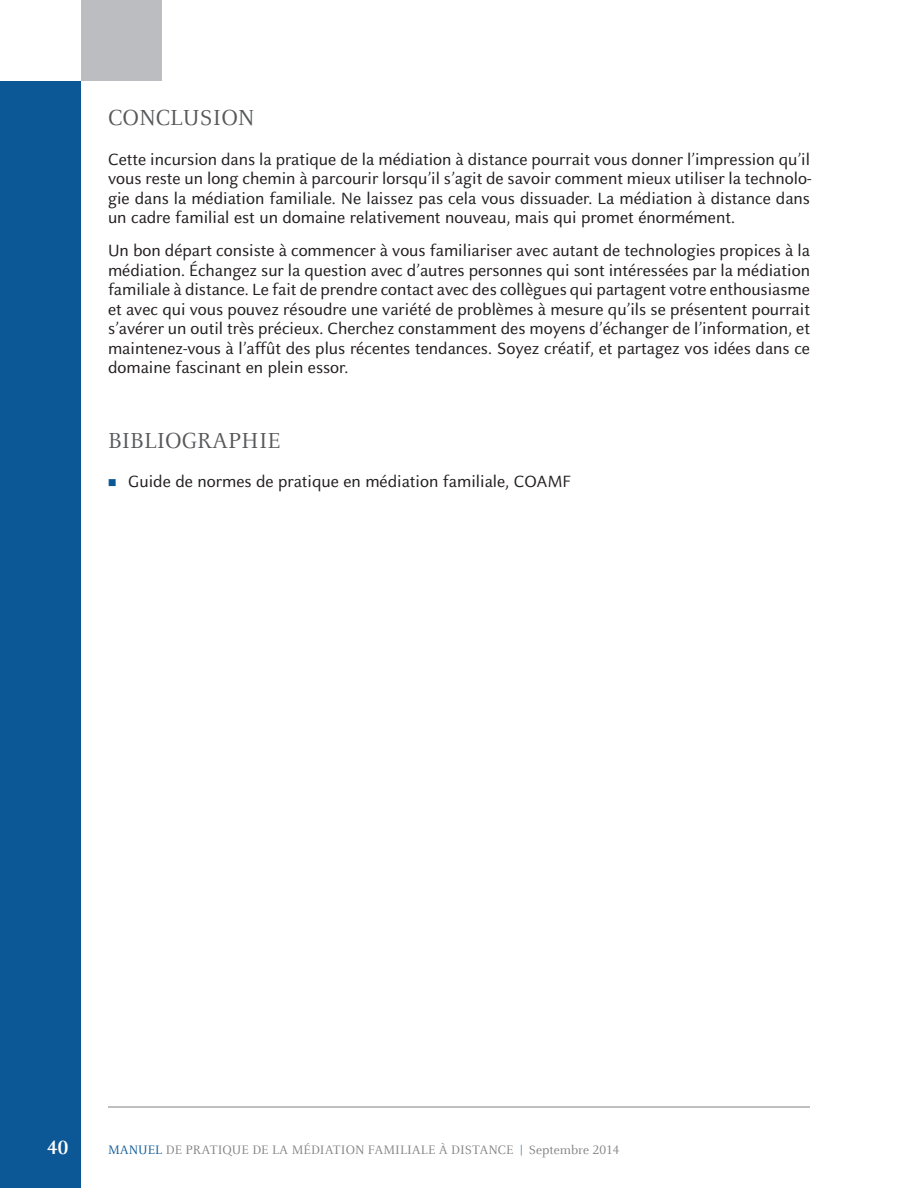
<style>
.page{position:relative;width:918px;height:1188px;background:#fff}
.page>*{position:absolute;margin:0;border:0;box-sizing:border-box;transform-origin:0 0}
.t1{font:24px "Barreau";color:#57585a}
.t2{font:700 21px "Barreau";color:#fff}
.t3{font:18px/19.5px "Barreau Sans";color:#231f20;text-align:justify}
.t4{font:13.5px "Barreau";color:#808180}
.s1{color:#0c5896}
</style>
<div class="page">
<div style="left:0;top:81px;width:81px;height:1107px;background:#0c5896"></div>
<div style="left:81px;top:0;width:81px;height:81px;background:#bcbdc0"></div>
<hr style="left:108px;top:1107px;width:702px;height:1px;background:#808180">
<h1 class="t1" style="left:108px;top:105px;width:148px">CONCLUSION</h1>
<p class="t3" style="left:108px;top:150px;width:705px">Cette incursion dans la pratique de la médiation à distance pourrait vous donner l’impression qu’il vous reste un long chemin à parcourir lorsqu’il s’agit de savoir comment mieux utiliser la technolo&shy;gie dans la médiation familiale. Ne laissez pas cela vous dissuader. La médiation à distance dans un cadre familial est un domaine relativement nouveau, mais qui promet énormément.</p>
<p class="t3" style="left:108px;top:241px;width:704px">Un bon départ consiste à commencer à vous familiariser avec autant de technologies propices à la médiation. Échangez sur la question avec d’autres personnes qui sont intéressées par la médiation familiale à distance. Le fait de prendre contact avec des collègues qui partagent votre enthousiasme et avec qui vous pouvez résoudre une variété de problèmes à mesure qu’ils se présentent pourrait s’avérer un outil très précieux. Cherchez constamment des moyens d’échanger de l’information, et maintenez-vous à l’affût des plus récentes tendances. Soyez créatif, et partagez vos idées dans ce domaine fascinant en plein essor.</p>
<h1 class="t1" style="left:108px;top:428px;width:174px">BIBLIOGRAPHIE</h1>
<p class="t3" style="left:128px;top:472px;width:444px">Guide de normes de pratique en médiation familiale, COAMF</p>
<p class="t2" style="left:47px;top:1136px;width:22px">40</p>
<p class="t4" style="left:108px;top:1143px;width:513px"><span class="s1">MANUEL</span> DE PRATIQUE DE LA MÉDIATION FAMILIALE À DISTANCE <span class="s1">|</span> Septembre 2014</p>
</div>
